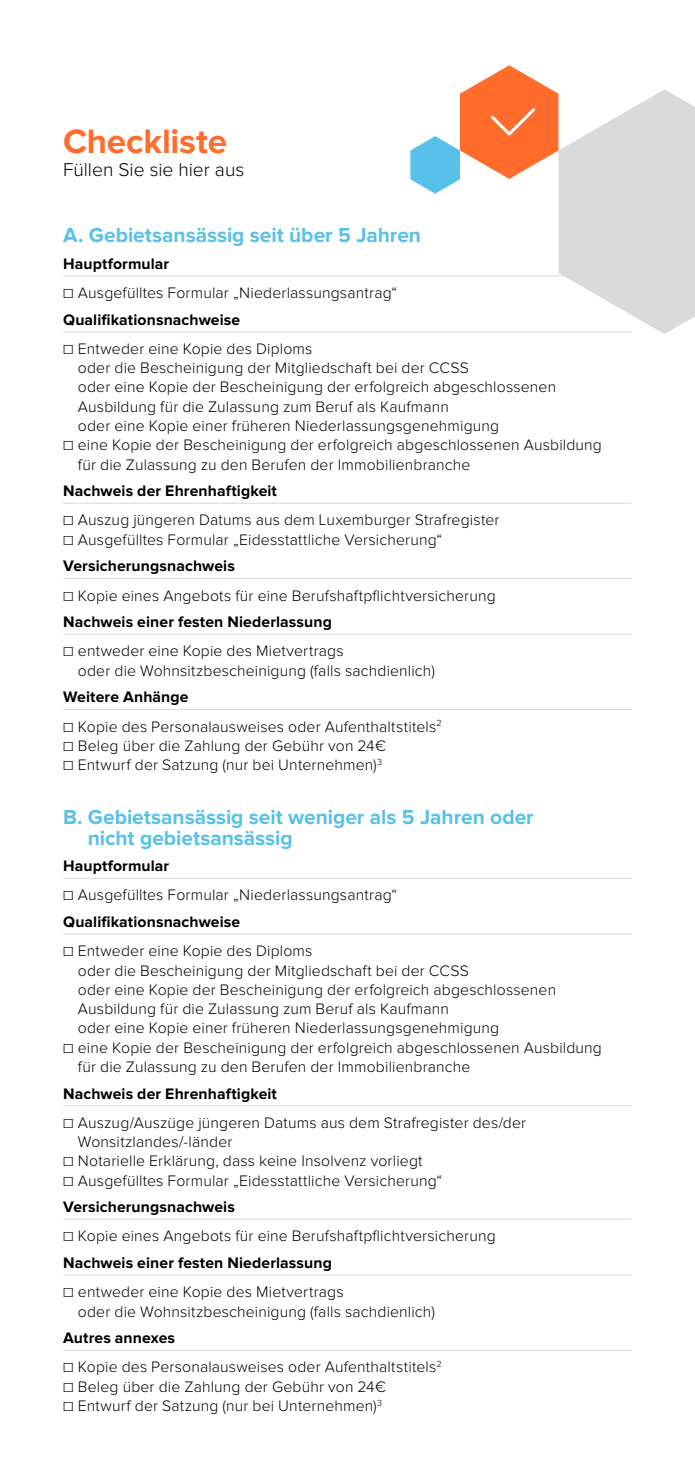
<style>
.page{position:relative;width:695px;height:1474px;background:#fff}
.page>*{position:absolute;margin:0;border:0;box-sizing:border-box;transform-origin:0 0}
.t1{font:700 35px "Proxima Nova";letter-spacing:-.005em;color:#ff6c2c}
.t2{font:700 21px/20.1px "Proxima Nova";color:#57c1ea}
.t3{font:300 19.25px "Proxima Nova";color:#000}
.t4{font:300 15.75px/19.2px "Proxima Nova";letter-spacing:.01em;color:#000}
.t5{font:700 15.75px "Proxima Nova";letter-spacing:.01em;color:#000}
.s1{font-weight:700}
</style>
<div class="page">
<hr style="left:63px;top:275px;width:568px;height:1px;background:#dadada">
<hr style="left:63px;top:331px;width:568px;height:1px;background:#dadada">
<hr style="left:63px;top:503px;width:568px;height:1px;background:#dadada">
<hr style="left:63px;top:578px;width:568px;height:1px;background:#dadada">
<hr style="left:63px;top:634px;width:568px;height:1px;background:#dadada">
<hr style="left:63px;top:709px;width:568px;height:1px;background:#dadada">
<hr style="left:63px;top:877px;width:568px;height:1px;background:#dadada">
<hr style="left:63px;top:933px;width:568px;height:1px;background:#dadada">
<hr style="left:63px;top:1105px;width:568px;height:1px;background:#dadada">
<hr style="left:63px;top:1218px;width:568px;height:1px;background:#dadada">
<hr style="left:63px;top:1274px;width:568px;height:1px;background:#dadada">
<hr style="left:63px;top:1349px;width:568px;height:1px;background:#dadada">
<svg style="left:410px;top:65px;width:284px;height:269px"></svg>
<h1 class="t1" style="left:63px;top:125px;width:165px">Checkliste</h1>
<p class="t3" style="left:63px;top:161px;width:183px">Füllen Sie sie hier aus</p>
<h2 class="t2" style="left:63px;top:226px;width:359px">A. Gebietsansässig seit über 5 Jahren</h2>
<p class="t5" style="left:63px;top:256px;width:108px">Hauptformular</p>
<p class="t4" style="left:63px;top:284px;width:336px">☐ Ausgefülltes Formular „Niederlassungsantrag“</p>
<p class="t5" style="left:63px;top:312px;width:179px">Qualifikationsnachweise</p>
<p class="t4" style="left:63px;top:340px;width:251px">☐ Entweder eine Kopie des Diploms</p>
<p class="t4" style="left:78px;top:359px;width:392px">oder die Bescheinigung der Mitgliedschaft bei der CCSS</p>
<p class="t4" style="left:78px;top:378px;width:479px">oder eine Kopie der Bescheinigung der erfolgreich abgeschlossenen</p>
<p class="t4" style="left:78px;top:397px;width:372px">Ausbildung für die Zulassung zum Beruf als Kaufmann</p>
<p class="t4" style="left:78px;top:417px;width:422px">oder eine Kopie einer früheren Niederlassungsgenehmigung</p>
<p class="t4" style="left:63px;top:436px;width:540px">☐ eine Kopie der Bescheinigung der erfolgreich abgeschlossenen Ausbildung</p>
<p class="t4" style="left:78px;top:455px;width:394px">für die Zulassung zu den Berufen der Immobilienbranche</p>
<p class="t5" style="left:63px;top:484px;width:215px">Nachweis der Ehrenhaftigkeit</p>
<p class="t4" style="left:63px;top:511px;width:438px">☐ Auszug jüngeren Datums aus dem Luxemburger Strafregister ☐ Ausgefülltes Formular „Eidesstattliche Versicherung“</p>
<p class="t5" style="left:63px;top:559px;width:173px">Versicherungsnachweis</p>
<p class="t4" style="left:63px;top:586px;width:434px">☐ Kopie eines Angebots für eine Berufshaftpflichtversicherung</p>
<p class="t5" style="left:63px;top:615px;width:270px">Nachweis einer festen Niederlassung</p>
<p class="t4" style="left:78px;top:642px;width:358px;text-indent:-15px">☐ entweder eine Kopie des Mietvertrags<br>oder die Wohnsitzbescheinigung (falls sachdienlich)</p>
<p class="t4" style="left:63px;top:683px;width:380px;line-height:29.2px"><span class="s1">Weitere Anhänge<br></span>☐ Kopie des Personalausweises oder Aufenthaltstitels<sup>2</sup></p>
<p class="t4" style="left:63px;top:736px;width:324px">☐ Beleg über die Zahlung der Gebühr von 24€ ☐ Entwurf der Satzung (nur bei Unternehmen)<sup>3</sup></p>
<h2 class="t2" style="left:88px;top:808px;width:447px;text-indent:-25px">B. Gebietsansässig seit weniger als 5 Jahren oder nicht gebietsansässig</h2>
<p class="t5" style="left:63px;top:858px;width:108px">Hauptformular</p>
<p class="t4" style="left:63px;top:886px;width:336px">☐ Ausgefülltes Formular „Niederlassungsantrag“</p>
<p class="t5" style="left:63px;top:914px;width:179px">Qualifikationsnachweise</p>
<p class="t4" style="left:63px;top:942px;width:251px">☐ Entweder eine Kopie des Diploms</p>
<p class="t4" style="left:78px;top:961px;width:392px">oder die Bescheinigung der Mitgliedschaft bei der CCSS</p>
<p class="t4" style="left:78px;top:980px;width:479px">oder eine Kopie der Bescheinigung der erfolgreich abgeschlossenen</p>
<p class="t4" style="left:78px;top:999px;width:372px">Ausbildung für die Zulassung zum Beruf als Kaufmann</p>
<p class="t4" style="left:78px;top:1019px;width:422px">oder eine Kopie einer früheren Niederlassungsgenehmigung</p>
<p class="t4" style="left:63px;top:1038px;width:540px">☐ eine Kopie der Bescheinigung der erfolgreich abgeschlossenen Ausbildung</p>
<p class="t4" style="left:78px;top:1057px;width:394px">für die Zulassung zu den Berufen der Immobilienbranche</p>
<p class="t5" style="left:63px;top:1086px;width:215px">Nachweis der Ehrenhaftigkeit</p>
<p class="t4" style="left:63px;top:1113px;width:464px">☐ Auszug/Auszüge jüngeren Datums aus dem Strafregister des/der</p>
<p class="t4" style="left:78px;top:1132px;width:156px">Wonsitzlandes/-länder</p>
<p class="t4" style="left:63px;top:1152px;width:361px">☐ Notarielle Erklärung, dass keine Insolvenz vorliegt</p>
<p class="t4" style="left:63px;top:1171px;width:380px">☐ Ausgefülltes Formular „Eidesstattliche Versicherung“</p>
<p class="t5" style="left:63px;top:1199px;width:173px">Versicherungsnachweis</p>
<p class="t4" style="left:63px;top:1227px;width:434px">☐ Kopie eines Angebots für eine Berufshaftpflichtversicherung</p>
<p class="t5" style="left:63px;top:1255px;width:270px">Nachweis einer festen Niederlassung</p>
<p class="t4" style="left:78px;top:1282px;width:358px;text-indent:-15px">☐ entweder eine Kopie des Mietvertrags<br>oder die Wohnsitzbescheinigung (falls sachdienlich)</p>
<p class="t4" style="left:63px;top:1323px;width:380px;line-height:29.2px"><span class="s1">Autres annexes<br></span>☐ Kopie des Personalausweises oder Aufenthaltstitels<sup>2</sup></p>
<p class="t4" style="left:63px;top:1377px;width:324px">☐ Beleg über die Zahlung der Gebühr von 24€ ☐ Entwurf der Satzung (nur bei Unternehmen)<sup>3</sup></p>
</div>
